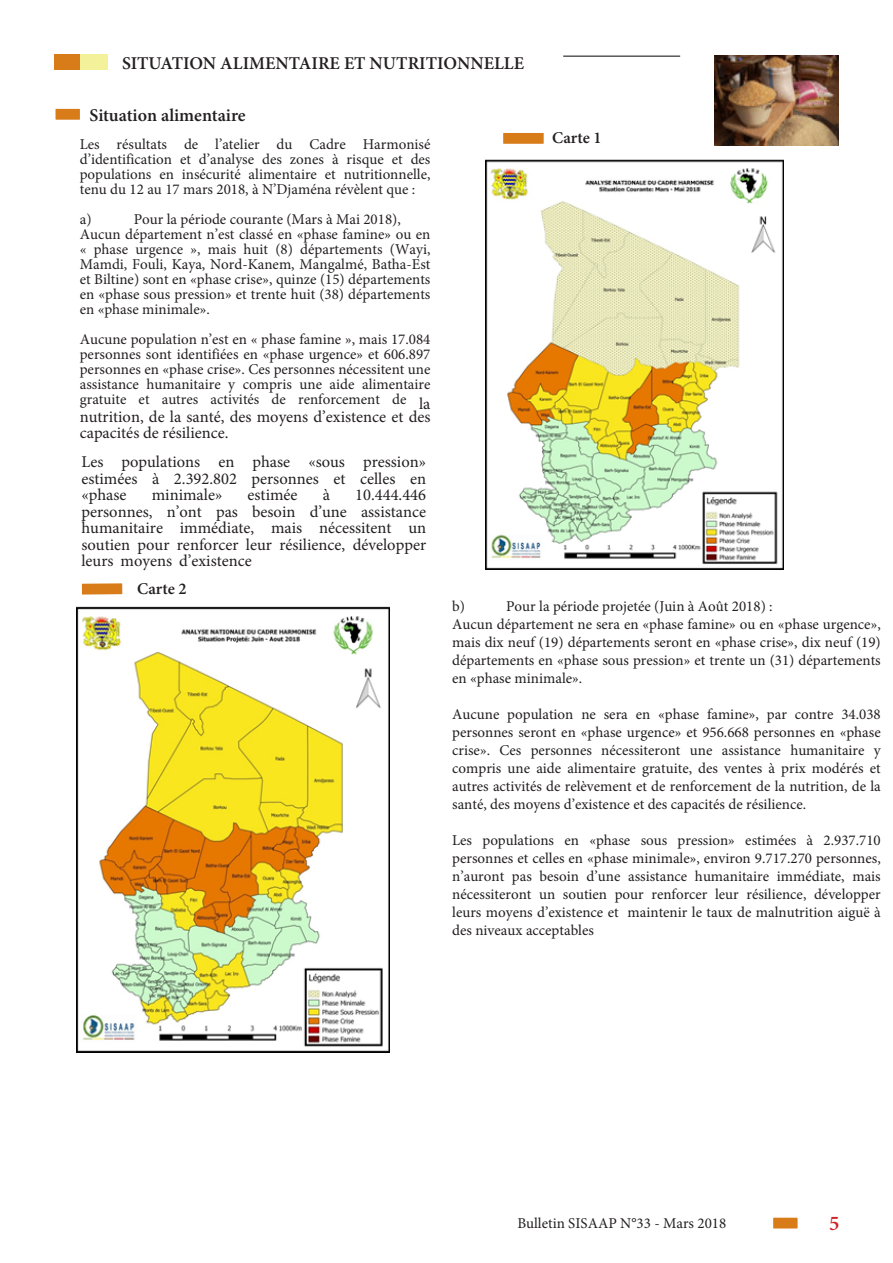
<style>
.page{position:relative;width:893px;height:1263px;background:#fff}
.page>*{position:absolute;margin:0;border:0;box-sizing:border-box;transform-origin:0 0}
.t1{font:600 21px "Minion Pro";color:#d1232a}
.t2{font:600 18px "Minion Pro";color:#231f20}
.t3{font:16.5px/16.5px "Minion Pro";color:#231f20;text-align:justify}
.t4{font:600 16.5px "Minion Pro";color:#231f20}
.t5{font:15px/18px "Minion Pro";color:#221e1f;text-align:justify}
.t6{font:15px/15px "Minion Pro";color:#231f20;text-align:justify}
.s1{font-size:16.5px}
</style>
<div class="page">
<div style="left:772px;top:1216px;width:27px;height:14px;background:#d87c19;border:2px solid #fff"></div>
<div style="left:54px;top:54px;width:27px;height:16px;background:#d87c19"></div>
<div style="left:81px;top:54px;width:27px;height:16px;background:#f3f199"></div>
<hr style="left:563px;top:56px;width:117px;height:1px;background:#231f20">
<img style="left:714px;top:56px;width:125px;height:89px">
<div style="left:54px;top:107px;width:27px;height:14px;background:#d87c19;border:2px solid #fff"></div>
<div style="left:501px;top:131px;width:45px;height:14px;background:#d87c19;border:2px solid #fff"></div>
<div style="left:80px;top:582px;width:44px;height:14px;background:#d87c19;border:2px solid #fff"></div>
<img style="left:486px;top:159px;width:298px;height:410px">
<img style="left:76px;top:606px;width:313px;height:447px">
<p class="t2" style="left:122px;top:50px;width:404px">SITUATION ALIMENTAIRE ET NUTRITIONNELLE</p>
<p class="t2" style="left:90px;top:103px;width:158px">Situation alimentaire</p>
<p class="t6" style="left:80px;top:137px;width:352px">Les résultats de l’atelier du Cadre Harmonisé d’identification et d’analyse des zones à risque et des populations en insécurité alimentaire et nutritionnelle, tenu du 12 au 17 mars 2018, à N’Djaména révèlent que :</p>
<p class="t6" style="left:80px;top:212px;width:13px">a)</p>
<p class="t6" style="left:80px;top:212px;width:352px;text-align:left;text-indent:54px">Pour la période courante (Mars à Mai 2018), Aucun département n’est classé en «phase famine» ou en « phase urgence », mais huit (8) départements (Wayi, Mamdi, Fouli, Kaya, Nord-Kanem, Mangalmé, Batha-Est et Biltine) sont en «phase crise», quinze (15) départements en «phase sous pression» et trente huit (38) départements en «phase minimale».</p>
<p class="t6" style="left:80px;top:332px;width:352px">Aucune population n’est en « phase famine », mais 17.084 personnes sont identifiées en «phase urgence» et 606.897 personnes en «phase crise». Ces personnes nécessitent une assistance humanitaire y compris une aide alimentaire gratuite et autres activités de renforcement de <span class="s1">la</span></p>
<p class="t3" style="left:80px;top:408px;width:352px">nutrition, de la santé, des moyens d’existence et des capacités de résilience.</p>
<p class="t3" style="left:81px;top:454px;width:346px">Les populations en phase «sous pression» estimées à 2.392.802 personnes et celles en «phase</p>
<p class="t3" style="left:152px;top:487px;width:72px">minimale»</p>
<p class="t3" style="left:248px;top:487px;width:52px">estimée</p>
<p class="t3" style="left:323px;top:487px;width:9px">à</p>
<p class="t3" style="left:81px;top:487px;width:346px;text-indent:274px">10.444.446 personnes, n’ont pas besoin d’une assistance humanitaire immédiate, mais nécessitent un soutien pour renforcer leur résilience, développer leurs moyens d’existence</p>
<p class="t4" style="left:137px;top:577px;width:51px">Carte 2</p>
<p class="t4" style="left:552px;top:126px;width:51px">Carte 1</p>
<p class="t5" style="left:452px;top:597px;width:14px">b)</p>
<p class="t5" style="left:452px;top:597px;width:430px;text-align:left;text-indent:54px">Pour la période projetée (Juin à Août 2018) :<br>Aucun département ne sera en «phase famine» ou en «phase urgence», mais dix neuf (19) départements seront en «phase crise», dix neuf (19) départements en «phase sous pression» et trente un (31) départements en «phase minimale».</p>
<p class="t5" style="left:452px;top:705px;width:430px">Aucune population ne sera en «phase famine», par contre 34.038 personnes seront en «phase urgence» et 956.668 personnes en «phase crise». Ces personnes nécessiteront une assistance humanitaire y compris une aide alimentaire gratuite, des ventes à prix modérés et autres activités de relèvement et de renforcement de la nutrition, de la santé, des moyens d’existence et des capacités de résilience.</p>
<p class="t5" style="left:452px;top:831px;width:430px">Les populations en «phase sous pression» estimées à 2.937.710 personnes et celles en «phase minimale», environ 9.717.270 personnes, n’auront pas besoin d’une assistance humanitaire immédiate, mais nécessiteront un soutien pour renforcer leur résilience, développer leurs moyens d’existence et maintenir le taux de malnutrition aiguë à des niveaux acceptables</p>
<p class="t6" style="left:517px;top:1216px;width:210px">Bulletin SISAAP N°33 - Mars 2018</p>
<h1 class="t1" style="left:829px;top:1209px;width:12px">5</h1>
</div>
